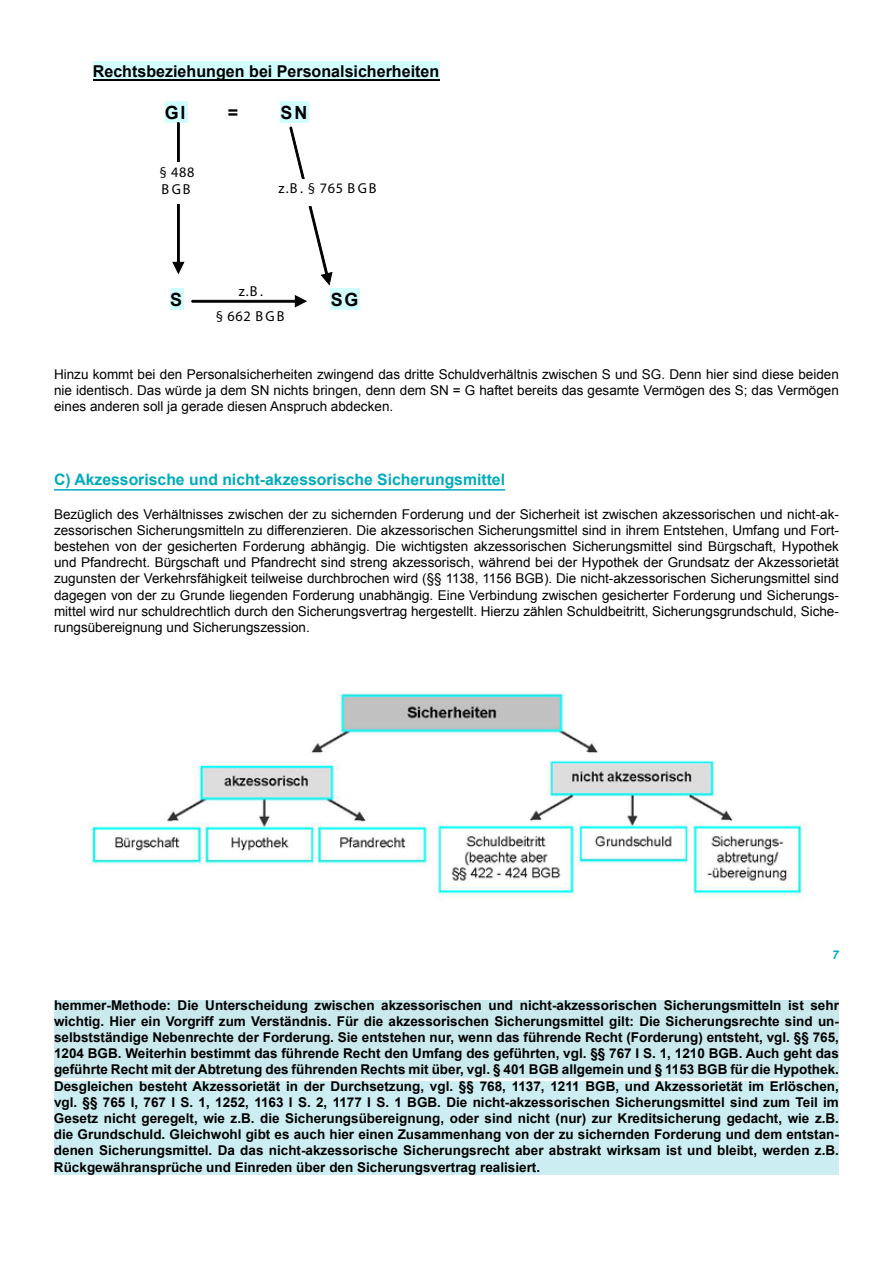
<style>
.page{position:relative;width:893px;height:1263px;background:#fff}
.page>*{position:absolute;margin:0;border:0;box-sizing:border-box;transform-origin:0 0}
.t1{font:700 18.15px "Arial";color:#000}
.t2{font:700 16.35px "Arial";color:#000}
.t3{font:700 15.75px "Arial";color:#00abbd}
.t4{font:14.55px/25.3px "Myriad Pro";letter-spacing:.085em;color:#000;text-align:center}
.t5{font:13.5px/16.2px "Arial";color:#000;text-align:justify}
.t6{font:700 13.5px/16.2px "Arial";color:#000;text-align:justify}
.t7{font:italic 700 12px "Arial";color:#00abbd}
</style>
<div class="page">
<hr style="left:54px;top:489px;width:451px;height:2px;background:#00abbd">
<div style="left:54px;top:1000px;width:785px;height:77px;background:#c9e9ed"></div>
<div style="left:54px;top:1081px;width:785px;height:93px;background:#cceef2"></div>
<div style="left:93px;top:62px;width:346px;height:19px;background:#d2feff"></div>
<hr style="left:93px;top:79px;width:346px;height:2px;background:#000">
<div style="left:165px;top:101px;width:22px;height:22px;background:#d2feff"></div>
<div style="left:281px;top:101px;width:28px;height:22px;background:#d2feff"></div>
<div style="left:170px;top:288px;width:14px;height:21px;background:#d2feff"></div>
<div style="left:331px;top:288px;width:29px;height:21px;background:#d2feff"></div>
<svg style="left:192px;top:296px;width:114px;height:11px"></svg>
<svg style="left:173px;top:122px;width:11px;height:151px"></svg>
<svg style="left:290px;top:127px;width:42px;height:158px"></svg>
<div style="left:145px;top:163px;width:64px;height:41px;background:#fff"></div>
<div style="left:264px;top:179px;width:130px;height:27px;background:#fff"></div>
<img style="left:89px;top:692px;width:718px;height:208px">
<p class="t2" style="left:93px;top:61px;width:348px">Rechtsbeziehungen bei Personalsicherheiten</p>
<h1 class="t1" style="left:165px;top:100px;width:22px">Gl</h1>
<h1 class="t1" style="left:228px;top:100px;width:12px">=</h1>
<h1 class="t1" style="left:281px;top:100px;width:28px">SN</h1>
<p class="t4" style="left:159px;top:163px;width:37px;line-height:17.1px;text-align:left">§ 488<br>BGB</p>
<p class="t4" style="left:279px;top:175px;width:99px">z.B. § 765 BGB</p>
<p class="t4" style="left:216px;top:278px;width:70px">z.B.<br>§ 662 BGB</p>
<h1 class="t1" style="left:170px;top:287px;width:13px">S</h1>
<h1 class="t1" style="left:331px;top:287px;width:29px">SG</h1>
<p class="t5" style="left:54px;top:366px;width:786px">Hinzu kommt bei den Personalsicherheiten zwingend das dritte Schuldverhältnis zwischen S und SG. Denn hier sind diese beiden nie identisch. Das würde ja dem SN nichts bringen, denn dem SN = G haftet bereits das gesamte Vermögen des S; das Vermögen eines anderen soll ja gerade diesen Anspruch abdecken.</p>
<p class="t3" style="left:54px;top:469px;width:453px">C) Akzessorische und nicht-akzessorische Sicherungsmittel</p>
<p class="t5" style="left:54px;top:506px;width:786px">Bezüglich des Verhältnisses zwischen der zu sichernden Forderung und der Sicherheit ist zwischen akzessorischen und nicht-ak&shy;zessorischen Sicherungsmitteln zu differenzieren. Die akzessorischen Sicherungsmittel sind in ihrem Entstehen, Umfang und Fort&shy;bestehen von der gesicherten Forderung abhängig. Die wichtigsten akzessorischen Sicherungsmittel sind Bürgschaft, Hypothek und Pfandrecht. Bürgschaft und Pfandrecht sind streng akzessorisch, während bei der Hypothek der Grundsatz der Akzessorietät zugunsten der Verkehrsfähigkeit teilweise durchbrochen wird (§§ 1138, 1156 BGB). Die nicht-akzessorischen Sicherungsmittel sind dagegen von der zu Grunde liegenden Forderung unabhängig. Eine Verbindung zwischen gesicherter Forderung und Sicherungs&shy;mittel wird nur schuldrechtlich durch den Sicherungsvertrag hergestellt. Hierzu zählen Schuldbeitritt, Sicherungsgrundschuld, Siche&shy;rungsübereignung und Sicherungszession.</p>
<p class="t7" style="left:832px;top:947px;width:8px">7</p>
<p class="t6" style="left:54px;top:997px;width:786px">hemmer-Methode: Die Unterscheidung zwischen akzessorischen und nicht-akzessorischen Sicherungsmitteln ist sehr wichtig. Hier ein Vorgriff zum Verständnis. Für die akzessorischen Sicherungsmittel gilt: Die Sicherungsrechte sind un&shy;selbstständige Nebenrechte der Forderung. Sie entstehen nur, wenn das führende Recht (Forderung) entsteht, vgl. §§ 765, 1204 BGB. Weiterhin bestimmt das führende Recht den Umfang des geführten, vgl. §§ 767 I S. 1, 1210 BGB. Auch geht das geführte Recht mit der Abtretung des führenden Rechts mit über, vgl. § 401 BGB allgemein und § 1153 BGB für die Hypothek.<br>Desgleichen besteht Akzessorietät in der Durchsetzung, vgl. §§ 768, 1137, 1211 BGB, und Akzessorietät im Erlöschen, vgl. §§ 765 I, 767 I S. 1, 1252, 1163 I S. 2, 1177 I S. 1 BGB. Die nicht-akzessorischen Sicherungsmittel sind zum Teil im Gesetz nicht geregelt, wie z.B. die Sicherungsübereignung, oder sind nicht (nur) zur Kreditsicherung gedacht, wie z.B. die Grundschuld. Gleichwohl gibt es auch hier einen Zusammenhang von der zu sichernden Forderung und dem entstan&shy;denen Sicherungsmittel. Da das nicht-akzessorische Sicherungsrecht aber abstrakt wirksam ist und bleibt, werden z.B.<br>Rückgewähransprüche und Einreden über den Sicherungsvertrag realisiert.</p>
</div>
